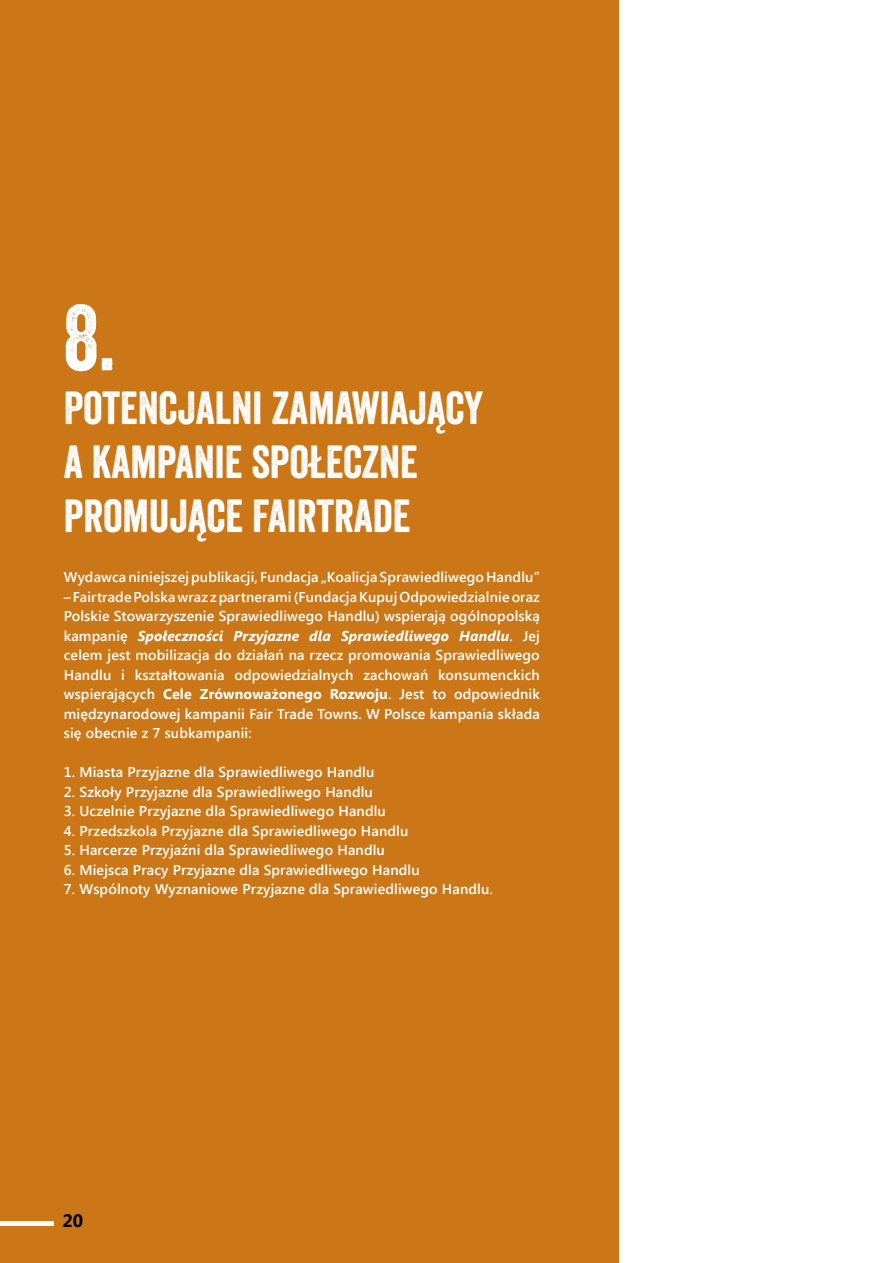
<style>
.page{position:relative;width:893px;height:1263px;background:#fff}
.page>*{position:absolute;margin:0;border:0;box-sizing:border-box;transform-origin:0 0}
.t1{font:90px "Veneer";color:#fff}
.t2{font:45px/54px "Veneer";color:#fff}
.t3{font:700 18px "Segoe UI";color:#000}
.t4{font:600 14.25px/19.5px "Segoe UI";letter-spacing:.01em;color:#fff;text-align:justify}
.s1{font-weight:700;font-style:italic}
.s2{font-weight:700}
</style>
<div class="page">
<div style="left:0;top:0;width:619px;height:1263px;background:#cc7717"></div>
<hr style="left:0;top:1222px;width:53px;height:4px;background:#fff">
<h1 class="t1" style="left:64px;top:283px;width:53px">8.</h1>
<h2 class="t2" style="left:64px;top:381px;width:421px">POTENCJALNI ZAMAWIAJĄCY<br>A KAMPANIE SPOŁECZNE<br>PROMUJĄCE FAIRTRADE</h2>
<p class="t4" style="left:64px;top:567px;width:477px">Wydawca niniejszej publikacji, Fundacja „Koalicja Sprawiedliwego Handlu”</p>
<p class="t4" style="left:64px;top:586px;width:478px">– Fairtrade Polska wraz zpartnerami (Fundacja Kupuj Odpowiedzialnie oraz Polskie Stowarzyszenie Sprawiedliwego Handlu) wspierają ogólnopolską kampanię <span class="s1">Społeczności Przyjazne dla Sprawiedliwego Handlu</span>. Jej celem jest mobilizacja do działań na rzecz promowania Sprawiedliwego Handlu i kształtowania odpowiedzialnych zachowań konsumenckich wspierających <span class="s2">Cele Zrównoważonego Rozwoju</span>. Jest to odpowiednik międzynarodowej kampanii Fair Trade Towns. W Polsce kampania składa się obecnie z 7 subkampanii:</p>
<p class="t4" style="left:64px;top:762px;width:312px">1. Miasta Przyjazne dla Sprawiedliwego Handlu</p>
<p class="t4" style="left:64px;top:781px;width:311px">2. Szkoły Przyjazne dla Sprawiedliwego Handlu</p>
<p class="t4" style="left:64px;top:801px;width:324px">3. Uczelnie Przyjazne dla Sprawiedliwego Handlu</p>
<p class="t4" style="left:64px;top:820px;width:346px">4. Przedszkola Przyjazne dla Sprawiedliwego Handlu</p>
<p class="t4" style="left:64px;top:840px;width:323px">5. Harcerze Przyjaźni dla Sprawiedliwego Handlu</p>
<p class="t4" style="left:64px;top:859px;width:357px">6. Miejsca Pracy Przyjazne dla Sprawiedliwego Handlu</p>
<p class="t4" style="left:64px;top:879px;width:431px">7. Wspólnoty Wyznaniowe Przyjazne dla Sprawiedliwego Handlu.</p>
<p class="t3" style="left:63px;top:1208px;width:22px">20</p>
</div>
